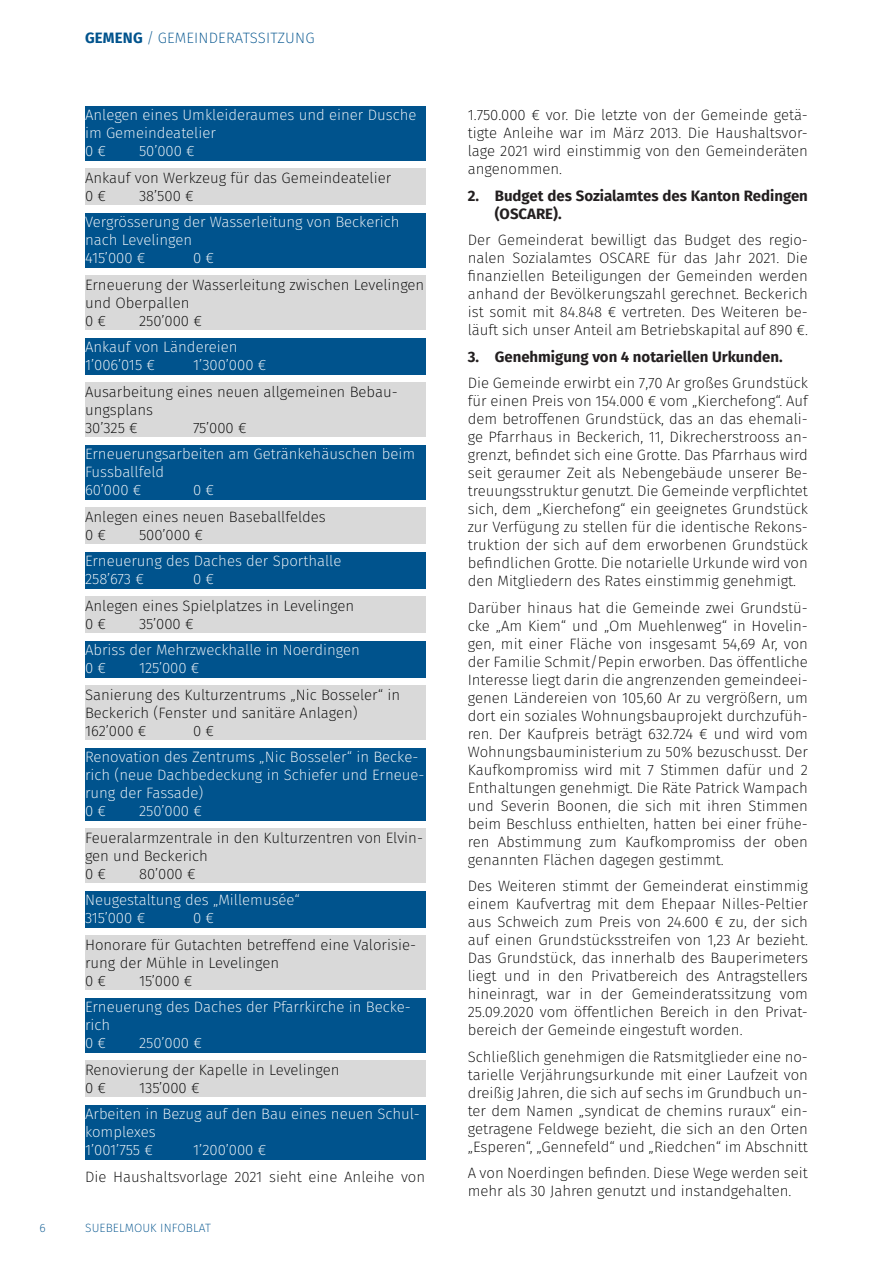
<style>
.page{position:relative;width:893px;height:1263px;background:#fff}
.page>*{position:absolute;margin:0;border:0;box-sizing:border-box;transform-origin:0 0}
.t1{font:200 15px/18px "Fira Sans";color:#000}
.t2{font:200 15px/18px "Fira Sans";color:#fff}
.t3{font:700 15px/18px "Fira Sans";color:#231f20}
.t4{font:200 15px "Fira Sans";letter-spacing:.01em;color:#00538d}
.t5{font:200 12px "Fira Sans";letter-spacing:.01em;color:#00538d}
.s1{font-weight:700}
</style>
<div class="page">
<div style="left:85px;top:106px;width:340px;height:54px;background:#00538d"></div>
<div style="left:85px;top:169px;width:340px;height:36px;background:#d9d9d9"></div>
<div style="left:85px;top:213px;width:340px;height:54px;background:#00538d"></div>
<div style="left:85px;top:276px;width:340px;height:54px;background:#d9d9d9"></div>
<div style="left:85px;top:338px;width:340px;height:36px;background:#00538d"></div>
<div style="left:85px;top:383px;width:340px;height:54px;background:#d9d9d9"></div>
<div style="left:85px;top:445px;width:340px;height:54px;background:#00538d"></div>
<div style="left:85px;top:508px;width:340px;height:36px;background:#d9d9d9"></div>
<div style="left:85px;top:552px;width:340px;height:36px;background:#00538d"></div>
<div style="left:85px;top:597px;width:340px;height:36px;background:#d9d9d9"></div>
<div style="left:85px;top:641px;width:340px;height:36px;background:#00538d"></div>
<div style="left:85px;top:686px;width:340px;height:54px;background:#d9d9d9"></div>
<div style="left:85px;top:748px;width:340px;height:72px;background:#00538d"></div>
<div style="left:85px;top:829px;width:340px;height:54px;background:#d9d9d9"></div>
<div style="left:85px;top:891px;width:340px;height:36px;background:#00538d"></div>
<div style="left:85px;top:936px;width:340px;height:54px;background:#d9d9d9"></div>
<div style="left:85px;top:998px;width:340px;height:54px;background:#00538d"></div>
<div style="left:85px;top:1061px;width:340px;height:36px;background:#d9d9d9"></div>
<div style="left:85px;top:1105px;width:340px;height:54px;background:#00538d"></div>
<p class="t4" style="left:85px;top:27px;width:231px"><span class="s1">GEMENG</span> / GEMEINDERATSSITZUNG</p>
<p class="t2" style="left:85px;top:106px;width:333px">Anlegen eines Umkleideraumes und einer Dusche im Gemeindeatelier<br>0 €</p>
<p class="t2" style="left:139px;top:142px;width:57px">50’000 €</p>
<p class="t1" style="left:85px;top:169px;width:308px">Ankauf von Werkzeug für das Gemeindeatelier<br>0 €</p>
<p class="t1" style="left:139px;top:187px;width:56px">38’500 €</p>
<p class="t2" style="left:85px;top:213px;width:316px">Vergrösserung der Wasserleitung von Beckerich nach Levelingen<br>415’000 €</p>
<p class="t2" style="left:193px;top:249px;width:23px">0 €</p>
<p class="t1" style="left:85px;top:276px;width:341px">Erneuerung der Wasserleitung zwischen Levelingen und Oberpallen<br>0 €</p>
<p class="t1" style="left:139px;top:312px;width:64px">250’000 €</p>
<p class="t2" style="left:85px;top:338px;width:154px">Ankauf von Ländereien<br>1’006’015 €</p>
<p class="t2" style="left:193px;top:356px;width:75px">1’300’000 €</p>
<p class="t1" style="left:85px;top:383px;width:314px">Ausarbeitung eines neuen allgemeinen Bebau&shy;ungsplans<br>30’325 €</p>
<p class="t1" style="left:193px;top:419px;width:55px">75’000 €</p>
<p class="t2" style="left:85px;top:445px;width:332px">Erneuerungsarbeiten am Getränkehäuschen beim<br>Fussballfeld<br>60’000 €</p>
<p class="t2" style="left:193px;top:481px;width:23px">0 €</p>
<p class="t1" style="left:85px;top:508px;width:242px">Anlegen eines neuen Baseballfeldes<br>0 €</p>
<p class="t1" style="left:139px;top:526px;width:65px">500’000 €</p>
<p class="t2" style="left:85px;top:552px;width:258px">Erneuerung des Daches der Sporthalle<br>258’673 €</p>
<p class="t2" style="left:193px;top:570px;width:23px">0 €</p>
<p class="t1" style="left:85px;top:596px;width:271px">Anlegen eines Spielplatzes in Levelingen<br>0 €</p>
<p class="t1" style="left:139px;top:614px;width:56px">35’000 €</p>
<p class="t2" style="left:85px;top:641px;width:276px">Abriss der Mehrzweckhalle in Noerdingen<br>0 €</p>
<p class="t2" style="left:139px;top:659px;width:62px">125’000 €</p>
<p class="t1" style="left:85px;top:685px;width:317px">Sanierung des Kulturzentrums „Nic Bosseler“ in<br>Beckerich (Fenster und sanitäre Anlagen)<br>162’000 €</p>
<p class="t1" style="left:193px;top:721px;width:23px">0 €</p>
<p class="t2" style="left:85px;top:748px;width:341px">Renovation des Zentrums „Nic Bosseler“ in Becke&shy;rich (neue Dachbedeckung in Schiefer und Erneue&shy;rung der Fassade)<br>0 €</p>
<p class="t2" style="left:139px;top:802px;width:64px">250’000 €</p>
<p class="t1" style="left:85px;top:828px;width:339px">Feueralarmzentrale in den Kulturzentren von Elvin&shy;gen und Beckerich<br>0 €</p>
<p class="t1" style="left:139px;top:864px;width:58px">80’000 €</p>
<p class="t2" style="left:85px;top:891px;width:216px">Neugestaltung des „Millemusée“<br>315’000 €</p>
<p class="t2" style="left:193px;top:909px;width:23px">0 €</p>
<p class="t1" style="left:85px;top:935px;width:332px">Honorare für Gutachten betreffend eine Valorisie&shy;rung der Mühle in Levelingen<br>0 €</p>
<p class="t1" style="left:139px;top:971px;width:55px">15’000 €</p>
<p class="t2" style="left:85px;top:998px;width:327px">Erneuerung des Daches der Pfarrkirche in Becke&shy;rich<br>0 €</p>
<p class="t2" style="left:139px;top:1034px;width:64px">250’000 €</p>
<p class="t1" style="left:85px;top:1060px;width:256px">Renovierung der Kapelle in Levelingen<br>0 €</p>
<p class="t1" style="left:139px;top:1078px;width:62px">135’000 €</p>
<p class="t2" style="left:85px;top:1105px;width:336px">Arbeiten in Bezug auf den Bau eines neuen Schul&shy;komplexes<br>1’001’755 €</p>
<p class="t2" style="left:193px;top:1141px;width:75px">1’200’000 €</p>
<p class="t1" style="left:85px;top:1167px;width:342px">Die Haushaltsvorlage 2021 sieht eine Anleihe von</p>
<p class="t5" style="left:39px;top:1219px;width:8px">6</p>
<p class="t5" style="left:85px;top:1219px;width:127px">SUEBELMOUK INFOBLAT</p>
<p class="t1" style="left:468px;top:106px;width:342px;text-align:justify">1.750.000 € vor. Die letzte von der Gemeinde getä&shy;tigte Anleihe war im März 2013. Die Haushaltsvor&shy;lage 2021 wird einstimmig von den Gemeinderäten angenommen.</p>
<p class="t3" style="left:495px;top:186px;width:315px;text-indent:-27px">2. Budget des Sozialamtes des Kanton Redingen (OSCARE).</p>
<p class="t1" style="left:468px;top:231px;width:342px;text-align:justify">Der Gemeinderat bewilligt das Budget des regio&shy;nalen Sozialamtes OSCARE für das Jahr 2021. Die finanziellen Beteiligungen der Gemeinden werden anhand der Bevölkerungszahl gerechnet. Beckerich ist somit mit 84.848 € vertreten. Des Weiteren be&shy;läuft sich unser Anteil am Betriebskapital auf 890 €.</p>
<p class="t3" style="left:468px;top:347px;width:316px">3. Genehmigung von 4 notariellen Urkunden.</p>
<p class="t1" style="left:468px;top:374px;width:342px;text-align:justify">Die Gemeinde erwirbt ein 7,70 Ar großes Grundstück für einen Preis von 154.000 € vom „Kierchefong“. Auf dem betroffenen Grundstück, das an das ehemali&shy;ge Pfarrhaus in Beckerich, 11, Dikrecherstrooss an&shy;grenzt, befindet sich eine Grotte. Das Pfarrhaus wird seit geraumer Zeit als Nebengebäude unserer Be&shy;treuungsstruktur genutzt. Die Gemeinde verpflichtet sich, dem „Kierchefong“ ein geeignetes Grundstück zur Verfügung zu stellen für die identische Rekons&shy;truktion der sich auf dem erworbenen Grundstück befindlichen Grotte. Die notarielle Urkunde wird von den Mitgliedern des Rates einstimmig genehmigt.</p>
<p class="t1" style="left:468px;top:599px;width:342px;text-align:justify">Darüber hinaus hat die Gemeinde zwei Grundstü&shy;cke „Am Kiem“ und „Om Muehlenweg“ in Hovelin&shy;gen, mit einer Fläche von insgesamt 54,69 Ar, von der Familie Schmit/Pepin erworben. Das öffentliche Interesse liegt darin die angrenzenden gemeindeei&shy;genen Ländereien von 105,60 Ar zu vergrößern, um dort ein soziales Wohnungsbauprojekt durchzufüh&shy;ren. Der Kaufpreis beträgt 632.724 € und wird vom Wohnungsbauministerium zu 50% bezuschusst. Der Kaufkompromiss wird mit 7 Stimmen dafür und 2<br>Enthaltungen genehmigt. Die Räte Patrick Wampach und Severin Boonen, die sich mit ihren Stimmen beim Beschluss enthielten, hatten bei einer frühe&shy;ren Abstimmung zum Kaufkompromiss der oben genannten Flächen dagegen gestimmt.</p>
<p class="t1" style="left:468px;top:877px;width:342px;text-align:justify">Des Weiteren stimmt der Gemeinderat einstimmig einem Kaufvertrag mit dem Ehepaar Nilles-Peltier aus Schweich zum Preis von 24.600 € zu, der sich auf einen Grundstücksstreifen von 1,23 Ar bezieht.<br>Das Grundstück, das innerhalb des Bauperimeters liegt und in den Privatbereich des Antragstellers hineinragt, war in der Gemeinderatssitzung vom 25.09.2020 vom öffentlichen Bereich in den Privat&shy;bereich der Gemeinde eingestuft worden.</p>
<p class="t1" style="left:468px;top:1047px;width:342px;text-align:justify">Schließlich genehmigen die Ratsmitglieder eine no&shy;tarielle Verjährungsurkunde mit einer Laufzeit von dreißig Jahren, die sich auf sechs im Grundbuch un&shy;ter dem Namen „syndicat de chemins ruraux“ ein&shy;getragene Feldwege bezieht, die sich an den Orten „Esperen“, „Gennefeld“ und „Riedchen“ im Abschnitt</p>
<p class="t1" style="left:468px;top:1164px;width:342px">A von Noerdingen befinden. Diese Wege werden seit mehr als 30 Jahren genutzt und instandgehalten.</p>
</div>
